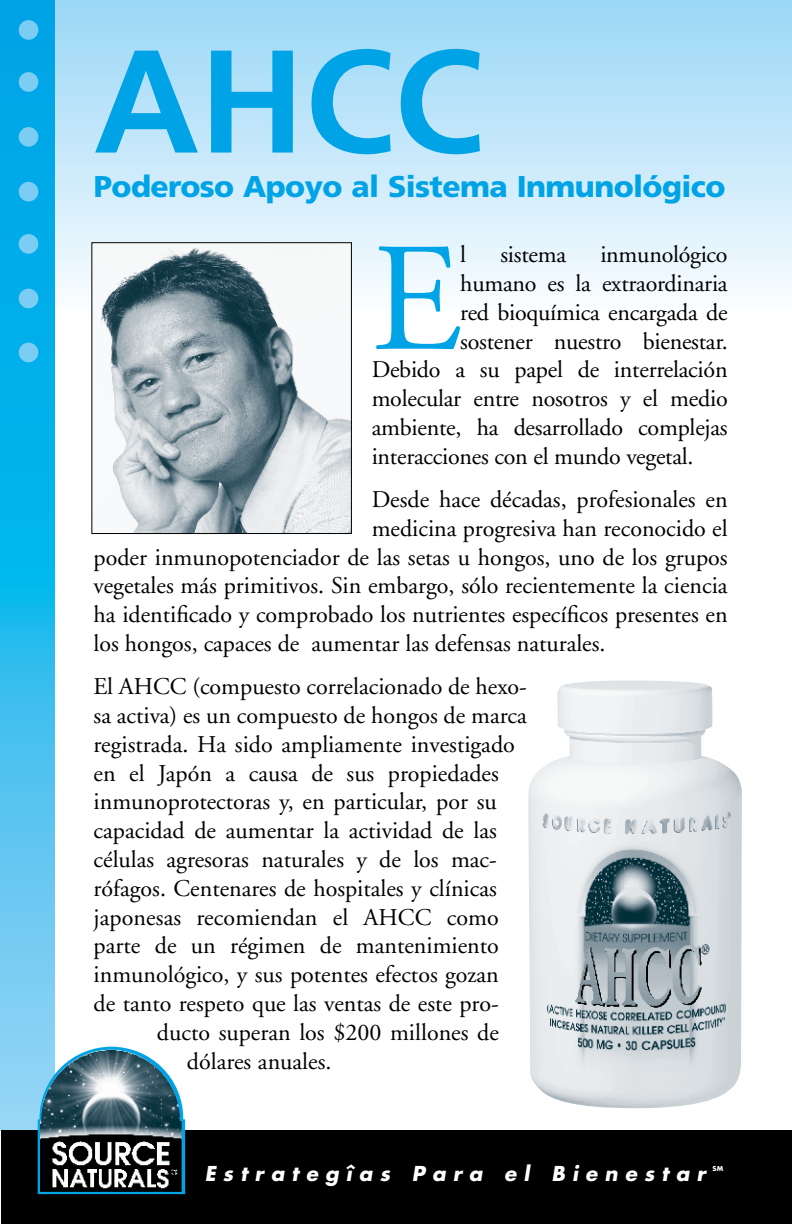
<style>
.page{position:relative;width:792px;height:1224px;background:#fff}
.page>*{position:absolute;margin:0;border:0;box-sizing:border-box;transform-origin:0 0}
.t1{font:154.4px "Adobe Garamond";color:#00a3e6}
.t2{font:700 146px "Frutiger";color:#00a3e6}
.t3{font:900 30px "Frutiger";letter-spacing:-.02em;color:#00a3e6}
.t4{font:24px/28.8px "Adobe Garamond";color:#000}
.t5{font:italic 700 20px "Futura";letter-spacing:.355em;color:#fff}
.t6{font:700 6.6px "Futura";color:#fff}
</style>
<div class="page">
<div style="left:55px;top:0;width:737px;height:316px;background:linear-gradient(to bottom,#99d7f6,#fbfdfe)"></div>
<svg style="left:1px;top:0;width:54px;height:1130px;background:#2cb9ed"></svg>
<div style="left:19px;top:20px;width:19px;height:20px;background:#7ccdf3;border-radius:50%"></div>
<div style="left:19px;top:72px;width:19px;height:20px;background:#7ccdf3;border-radius:50%"></div>
<div style="left:19px;top:127px;width:19px;height:20px;background:#7ccdf3;border-radius:50%"></div>
<div style="left:19px;top:182px;width:19px;height:20px;background:#7ccdf3;border-radius:50%"></div>
<div style="left:19px;top:234px;width:19px;height:20px;background:#7ccdf3;border-radius:50%"></div>
<div style="left:19px;top:289px;width:19px;height:19px;background:#7ccdf3;border-radius:50%"></div>
<div style="left:19px;top:343px;width:19px;height:19px;background:#7ccdf3;border-radius:50%"></div>
<div style="left:1px;top:1130px;width:791px;height:94px;background:#000"></div>
<img style="left:94px;top:244px;width:256px;height:288px">
<div style="left:92px;top:242px;width:260px;height:292px;border:1px solid #000"></div>
<svg style="left:38px;top:1047px;width:147px;height:147px"></svg>
<img style="left:40px;top:1050px;width:142px;height:142px">
<img style="left:528px;top:680px;width:214px;height:428px">
<h2 class="t2" style="left:94px;top:16px;width:391px">AHCC</h2>
<p class="t3" style="left:94px;top:168px;width:633px">Poderoso Apoyo al Sistema Inmunológico</p>
<h1 class="t1" style="left:372px;top:217px;width:92px">E</h1>
<p class="t4" style="left:460px;top:241px;width:7px">l</p>
<p class="t4" style="left:500px;top:241px;width:67px">sistema</p>
<p class="t4" style="left:600px;top:241px;width:129px">inmunológico</p>
<p class="t4" style="left:460px;top:270px;width:269px">humano es la extraordinaria</p>
<p class="t4" style="left:460px;top:298px;width:269px">red bioquímica encargada de</p>
<p class="t4" style="left:460px;top:327px;width:269px">sostener nuestro bienestar.</p>
<p class="t4" style="left:372px;top:356px;width:357px">Debido a su papel de interrelación</p>
<p class="t4" style="left:372px;top:385px;width:358px">molecular entre nosotros y el medio</p>
<p class="t4" style="left:372px;top:414px;width:357px">ambiente, ha desarrollado complejas</p>
<p class="t4" style="left:372px;top:442px;width:323px">interacciones con el mundo vegetal.</p>
<p class="t4" style="left:372px;top:486px;width:357px">Desde hace décadas, profesionales en</p>
<p class="t4" style="left:372px;top:514px;width:358px">medicina progresiva han reconocido el</p>
<p class="t4" style="left:94px;top:543px;width:636px">poder inmunopotenciador de las setas u hongos, uno de los grupos</p>
<p class="t4" style="left:94px;top:572px;width:636px">vegetales más primitivos. Sin embargo, sólo recientemente la ciencia</p>
<p class="t4" style="left:94px;top:601px;width:636px">ha identificado y comprobado los nutrientes específicos presentes en</p>
<p class="t4" style="left:94px;top:630px;width:513px">los hongos, capaces de aumentar las defensas naturales.</p>
<p class="t4" style="left:94px;top:673px;width:435px">El AHCC (compuesto correlacionado de hexo&shy;sa activa) es un compuesto de hongos de marca registrada. Ha sido ampliamente investigado en el Japón a causa de sus propiedades inmunoprotectoras y, en particular, por su capacidad de aumentar la actividad de las células agresoras naturales y de los mac&shy;rófagos. Centenares de hospitales y clínicas japonesas recomiendan el AHCC como parte de un régimen de mantenimiento inmunológico, y sus potentes efectos gozan<br>de tanto respeto que las ventas de este pro-</p>
<p class="t4" style="left:187px;top:1018px;width:314px;text-indent:-30px">ducto superan los $200 millones de dólares anuales.</p>
<p class="t5" style="left:205px;top:1159px;width:502px">Estrategîas Para el Bienestar</p>
<p class="t6" style="left:713px;top:1164px;width:12px">SM</p>
</div>
